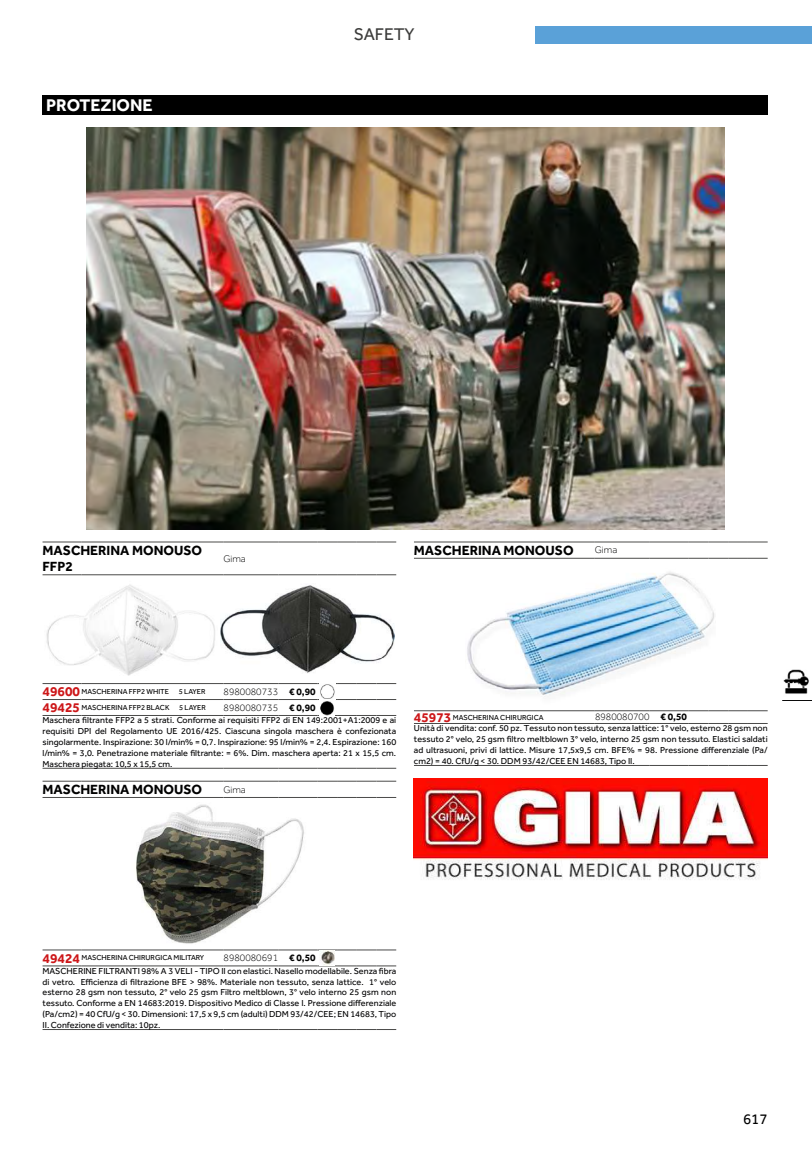
<style>
.page{position:relative;width:812px;height:1149px;background:#fff}
.page>*{position:absolute;margin:0;border:0;box-sizing:border-box;transform-origin:0 0}
.t1{font:700 17.5px "Effra";color:#fff}
.t2{font:17.5px "Effra";color:#3c3c3b}
.t3{font:15px "Effra";color:#000}
.t4{font:700 13.75px/16.5px "Effra";color:#000}
.t5{font:300 10px "Effra";color:#000}
.t6{font:9px/10.8px "Effra";color:#020203;text-align:justify}
.t7{font:7.5px "Effra";color:#000}
.s1{font-weight:700;font-size:13.75px;color:#cd1719}
.s2{font-weight:700}
</style>
<div class="page">
<div style="left:535px;top:27px;width:276px;height:17px;background:#5aa1d8"></div>
<img style="left:783px;top:669px;width:26px;height:25px">
<svg style="left:782px;top:700px;width:29px;height:1px"></svg>
<div style="left:43px;top:96px;width:724px;height:19px;background:#000"></div>
<img style="left:86px;top:128px;width:638px;height:401px">
<hr style="left:43px;top:683px;width:38px;height:1px;background:#4a4a49">
<hr style="left:81px;top:683px;width:142px;height:1px;background:#4a4a49">
<hr style="left:223px;top:683px;width:55px;height:1px;background:#4a4a49">
<hr style="left:278px;top:683px;width:39px;height:1px;background:#4a4a49">
<svg style="left:317px;top:683px;width:79px;height:1px"></svg>
<hr style="left:43px;top:699px;width:38px;height:1px;background:#4a4a49">
<hr style="left:81px;top:699px;width:142px;height:1px;background:#4a4a49">
<hr style="left:223px;top:699px;width:55px;height:1px;background:#4a4a49">
<hr style="left:278px;top:699px;width:39px;height:1px;background:#4a4a49">
<svg style="left:317px;top:699px;width:79px;height:1px"></svg>
<hr style="left:43px;top:715px;width:38px;height:1px;background:#4a4a49">
<hr style="left:81px;top:715px;width:142px;height:1px;background:#4a4a49">
<hr style="left:223px;top:715px;width:55px;height:1px;background:#4a4a49">
<hr style="left:278px;top:715px;width:39px;height:1px;background:#4a4a49">
<svg style="left:317px;top:715px;width:79px;height:1px"></svg>
<hr style="left:43px;top:767px;width:38px;height:1px;background:#4a4a49">
<hr style="left:81px;top:767px;width:142px;height:1px;background:#4a4a49">
<hr style="left:223px;top:767px;width:55px;height:1px;background:#4a4a49">
<hr style="left:278px;top:767px;width:39px;height:1px;background:#4a4a49">
<svg style="left:317px;top:767px;width:79px;height:1px"></svg>
<hr style="left:223px;top:574px;width:55px;height:1px;background:#4a4a49">
<hr style="left:278px;top:574px;width:39px;height:1px;background:#4a4a49">
<svg style="left:317px;top:574px;width:79px;height:1px"></svg>
<hr style="left:43px;top:541px;width:38px;height:1px;background:#4a4a49">
<hr style="left:81px;top:541px;width:142px;height:1px;background:#4a4a49">
<hr style="left:43px;top:574px;width:38px;height:1px;background:#4a4a49">
<hr style="left:81px;top:574px;width:142px;height:1px;background:#4a4a49">
<hr style="left:223px;top:541px;width:55px;height:1px;background:#4a4a49">
<hr style="left:278px;top:541px;width:39px;height:1px;background:#4a4a49">
<svg style="left:317px;top:541px;width:79px;height:1px"></svg>
<img style="left:46px;top:584px;width:169px;height:92px">
<img style="left:221px;top:585px;width:173px;height:88px">
<img style="left:319px;top:683px;width:16px;height:32px">
<hr style="left:43px;top:949px;width:38px;height:1px;background:#4a4a49">
<hr style="left:81px;top:949px;width:142px;height:1px;background:#4a4a49">
<hr style="left:223px;top:949px;width:55px;height:1px;background:#4a4a49">
<hr style="left:278px;top:949px;width:39px;height:1px;background:#4a4a49">
<svg style="left:317px;top:949px;width:79px;height:1px"></svg>
<hr style="left:43px;top:965px;width:38px;height:1px;background:#4a4a49">
<hr style="left:81px;top:965px;width:142px;height:1px;background:#4a4a49">
<hr style="left:223px;top:965px;width:55px;height:1px;background:#4a4a49">
<hr style="left:278px;top:965px;width:39px;height:1px;background:#4a4a49">
<svg style="left:317px;top:965px;width:79px;height:1px"></svg>
<hr style="left:43px;top:1028px;width:38px;height:1px;background:#4a4a49">
<hr style="left:81px;top:1028px;width:142px;height:1px;background:#4a4a49">
<hr style="left:223px;top:1028px;width:55px;height:1px;background:#4a4a49">
<hr style="left:278px;top:1028px;width:39px;height:1px;background:#4a4a49">
<hr style="left:223px;top:797px;width:55px;height:1px;background:#4a4a49">
<hr style="left:278px;top:797px;width:39px;height:1px;background:#4a4a49">
<svg style="left:317px;top:797px;width:79px;height:1px"></svg>
<hr style="left:43px;top:780px;width:38px;height:1px;background:#4a4a49">
<hr style="left:81px;top:780px;width:142px;height:1px;background:#4a4a49">
<hr style="left:43px;top:797px;width:38px;height:1px;background:#4a4a49">
<hr style="left:81px;top:797px;width:142px;height:1px;background:#4a4a49">
<hr style="left:223px;top:780px;width:55px;height:1px;background:#4a4a49">
<hr style="left:278px;top:780px;width:39px;height:1px;background:#4a4a49">
<svg style="left:317px;top:780px;width:79px;height:1px"></svg>
<img style="left:136px;top:804px;width:168px;height:140px">
<img style="left:320px;top:950px;width:14px;height:15px">
<hr style="left:414px;top:710px;width:39px;height:1px;background:#4a4a49">
<hr style="left:453px;top:710px;width:141px;height:1px;background:#4a4a49">
<hr style="left:594px;top:710px;width:55px;height:1px;background:#4a4a49">
<hr style="left:649px;top:710px;width:39px;height:1px;background:#4a4a49">
<svg style="left:688px;top:710px;width:79px;height:1px"></svg>
<hr style="left:414px;top:723px;width:39px;height:1px;background:#4a4a49">
<hr style="left:453px;top:723px;width:141px;height:1px;background:#4a4a49">
<hr style="left:594px;top:723px;width:55px;height:1px;background:#4a4a49">
<hr style="left:649px;top:723px;width:39px;height:1px;background:#4a4a49">
<svg style="left:688px;top:723px;width:79px;height:1px"></svg>
<hr style="left:414px;top:765px;width:39px;height:1px;background:#4a4a49">
<hr style="left:453px;top:765px;width:141px;height:1px;background:#4a4a49">
<hr style="left:594px;top:765px;width:55px;height:1px;background:#4a4a49">
<hr style="left:649px;top:765px;width:39px;height:1px;background:#4a4a49">
<svg style="left:688px;top:765px;width:79px;height:1px"></svg>
<hr style="left:594px;top:558px;width:55px;height:1px;background:#4a4a49">
<hr style="left:649px;top:558px;width:39px;height:1px;background:#4a4a49">
<svg style="left:688px;top:558px;width:79px;height:1px"></svg>
<hr style="left:414px;top:541px;width:39px;height:1px;background:#4a4a49">
<hr style="left:453px;top:541px;width:141px;height:1px;background:#4a4a49">
<hr style="left:414px;top:558px;width:39px;height:1px;background:#4a4a49">
<hr style="left:453px;top:558px;width:141px;height:1px;background:#4a4a49">
<hr style="left:594px;top:541px;width:55px;height:1px;background:#4a4a49">
<hr style="left:649px;top:541px;width:39px;height:1px;background:#4a4a49">
<svg style="left:688px;top:541px;width:79px;height:1px"></svg>
<img style="left:467px;top:572px;width:248px;height:125px">
<img style="left:414px;top:778px;width:353px;height:102px">
<h1 class="t1" style="left:46px;top:95px;width:108px">PROTEZIONE</h1>
<h1 class="t2" style="left:353px;top:24px;width:62px">SAFETY</h1>
<h3 class="t4" style="left:43px;top:541px;width:161px">MASCHERINA MONOUSO<br>FFP2</h3>
<p class="t5" style="left:223px;top:552px;width:24px">Gima</p>
<h3 class="t4" style="left:414px;top:541px;width:161px">MASCHERINA MONOUSO</h3>
<p class="t5" style="left:594px;top:544px;width:24px">Gima</p>
<p class="t7" style="left:43px;top:687px;width:128px"><span class="s1">49600</span> MASCHERINA FFP2 WHITE</p>
<p class="t7" style="left:179px;top:687px;width:28px">5 LAYER</p>
<p class="t5" style="left:223px;top:685px;width:93px">8980080733 <span class="s2">€ 0,90</span></p>
<p class="t7" style="left:43px;top:703px;width:128px"><span class="s1">49425</span> MASCHERINA FFP2 BLACK</p>
<p class="t7" style="left:179px;top:703px;width:28px">5 LAYER</p>
<p class="t5" style="left:223px;top:701px;width:93px">8980080735 <span class="s2">€ 0,90</span></p>
<p class="t6" style="left:43px;top:714px;width:355px">Maschera filtrante FFP2 a 5 strati. Conforme ai requisiti FFP2 di EN 149:2001+A1:2009 e ai requisiti DPI del Regolamento UE 2016/425. Ciascuna singola maschera è confezionata singolarmente. Inspirazione: 30 l/min% = 0,7. Inspirazione: 95 l/min% = 2,4. Espirazione: 160 l/min% = 3,0. Penetrazione materiale filtrante: = 6%. Dim. maschera aperta: 21 x 15,5 cm.<br>Maschera piegata: 10,5 x 15,5 cm.</p>
<h3 class="t4" style="left:43px;top:780px;width:161px">MASCHERINA MONOUSO</h3>
<p class="t5" style="left:223px;top:783px;width:24px">Gima</p>
<p class="t7" style="left:414px;top:712px;width:131px"><span class="s1">45973</span> MASCHERINA CHIRURGICA</p>
<p class="t5" style="left:595px;top:711px;width:93px">8980080700 <span class="s2">€ 0,50</span></p>
<p class="t6" style="left:414px;top:722px;width:355px">Unità di vendita: conf. 50 pz. Tessuto non tessuto, senza lattice: 1° velo, esterno 28 gsm non tessuto 2° velo, 25 gsm filtro meltblown 3° velo, interno 25 gsm non tessuto. Elastici saldati ad ultrasuoni, privi di lattice. Misure 17,5x9,5 cm. BFE% = 98. Pressione differenziale (Pa/ cm2) = 40. CfU/g &lt; 30. DDM 93/42/CEE EN 14683, Tipo II.</p>
<p class="t7" style="left:43px;top:953px;width:163px"><span class="s1">49424</span> MASCHERINA CHIRURGICA MILITARY</p>
<p class="t5" style="left:223px;top:952px;width:93px">8980080691 <span class="s2">€ 0,50</span></p>
<p class="t6" style="left:43px;top:964px;width:355px">MASCHERINE FILTRANTI 98% A 3 VELI - TIPO II con elastici. Nasello modellabile. Senza fibra di vetro. Efficienza di filtrazione BFE &gt; 98%. Materiale non tessuto, senza lattice. 1° velo esterno 28 gsm non tessuto, 2° velo 25 gsm Filtro meltblown, 3° velo interno 25 gsm non tessuto. Conforme a EN 14683:2019. Dispositivo Medico di Classe I. Pressione differenziale (Pa/cm2) = 40 CfU/g &lt; 30. Dimensioni: 17,5 x 9,5 cm (adulti) DDM 93/42/CEE; EN 14683, Tipo II. Confezione di vendita: 10pz.</p>
<h2 class="t3" style="left:743px;top:1110px;width:26px">617</h2>
</div>
